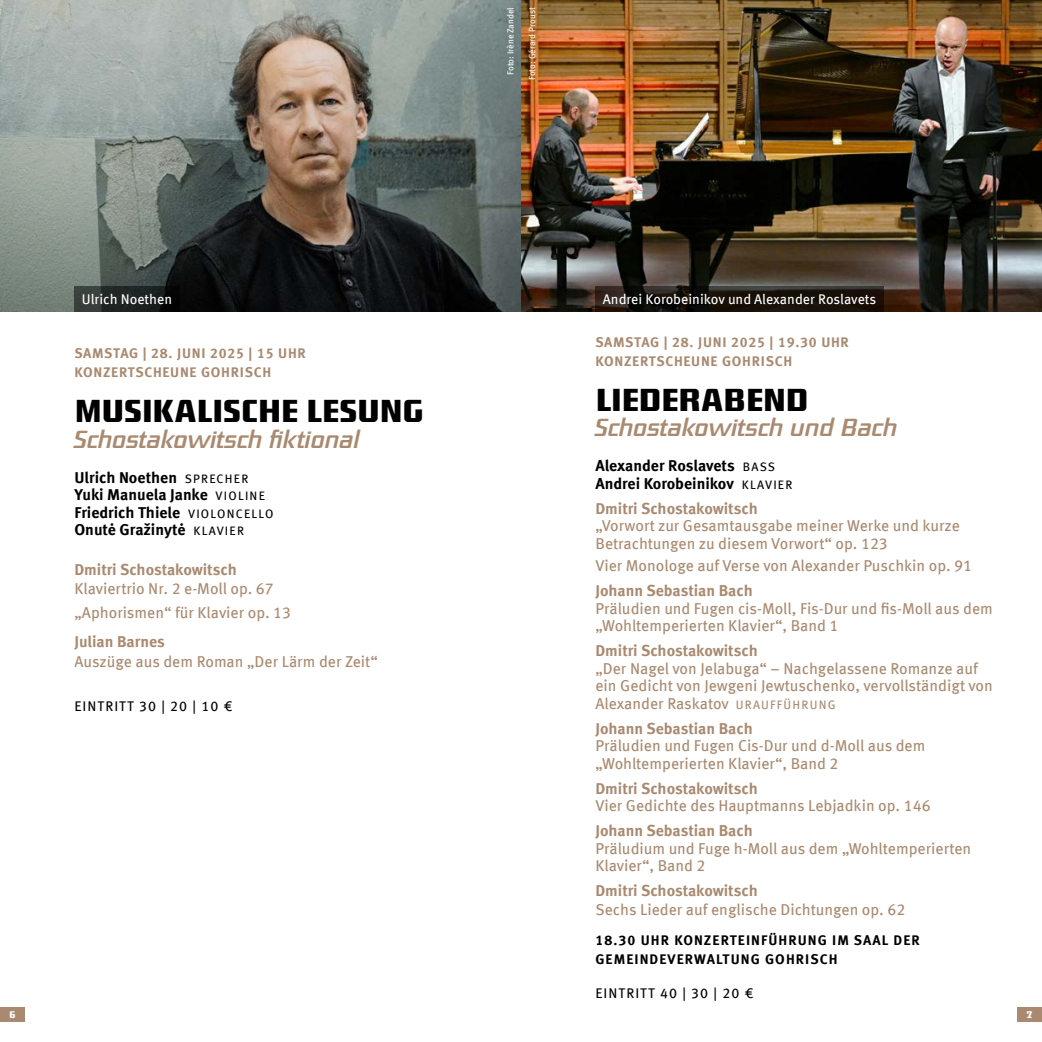
<style>
.page{position:relative;width:1042px;height:1042px;background:#fff}
.page>*{position:absolute;margin:0;border:0;box-sizing:border-box;transform-origin:0 0}
.Konzerte_Headline{font:500 31.5px "District TF";letter-spacing:-.01em;color:#000}
.Konzert_Headline_italic{font:italic 24.5px "District TF";letter-spacing:-.01em;color:#a98a70}
.Werk_normal{font:15.75px/17.5px "Meta Offc Pro";color:#a98a70}
.Werk_bold{font:700 15.75px "Meta Offc Pro";letter-spacing:-.005em;color:#a98a70}
.Konzerte_Text_normal{font:700 15.75px "Meta Offc Pro";color:#000}
.Konzerte_Datum{font:700 14px/19.2px "Meta Offc Pro";letter-spacing:.05em;color:#a98a70}
.Konzerte_Info{font:700 14px/19.2px "Meta Offc Pro";letter-spacing:.075em;color:#000}
.Bildunterschrift{font:14px "Meta Offc Pro";color:#fff}
.Konzerte_Info-2{font:14px "Meta Offc Pro";letter-spacing:.075em;color:#000}
.t1{font:500 10.5px "District TF";color:#fff}
.Werk_normal-2{font:8.75px "Meta Offc Pro";color:#fff}
.s1{font-weight:400;font-size:12.25px}
.s2{font-size:12.25px}
</style>
<div class="page">
<div style="left:0;top:1007px;width:25px;height:14px;background:#a98a70"></div>
<div style="left:1017px;top:1007px;width:25px;height:14px;background:#a98a70"></div>
<img style="left:521px;top:0;width:521px;height:311px">
<svg style="left:0;top:0;width:521px;height:311px"></svg>
<svg style="left:74px;top:286px;width:106px;height:25px;fill:#1f2524"></svg>
<svg style="left:595px;top:286px;width:288px;height:25px;fill:#181007"></svg>
<p class="Werk_normal-2" style="left:504px;top:75px;width:69px;rotate:-90deg">Foto: Irène Zandel</p>
<p class="Werk_normal-2" style="left:525px;top:80px;width:74px;rotate:-90deg">Foto: Gérard Proust</p>
<p class="Bildunterschrift" style="left:82px;top:288px;width:92px">Ulrich Noethen</p>
<p class="Bildunterschrift" style="left:603px;top:288px;width:275px">Andrei Korobeinikov und Alexander Roslavets</p>
<p class="Konzerte_Datum" style="left:74px;top:343px;width:233px">SAMSTAG | 28. JUNI 2025 | 15 UHR<br>KONZERTSCHEUNE GOHRISCH</p>
<p class="Konzerte_Headline" style="left:74px;top:392px;width:350px">MUSIKALISCHE LESUNG</p>
<p class="Konzert_Headline_italic" style="left:74px;top:425px;width:287px">Schostakowitsch fiktional</p>
<p class="Konzerte_Text_normal" style="left:74px;top:465px;width:175px">Ulrich Noethen <span class="s1">SPRECHER</span></p>
<p class="Konzerte_Text_normal" style="left:74px;top:482px;width:192px">Yuki Manuela Janke <span class="s1">VIOLINE</span></p>
<p class="Konzerte_Text_normal" style="left:74px;top:500px;width:200px">Friedrich Thiele <span class="s1">VIOLONCELLO</span></p>
<p class="Konzerte_Text_normal" style="left:74px;top:517px;width:171px">Onutė Gražinytė <span class="s1">KLAVIER</span></p>
<p class="Werk_bold" style="left:74px;top:557px;width:164px">Dmitri Schostakowitsch</p>
<p class="Werk_normal" style="left:74px;top:579px;width:201px">Klaviertrio Nr. 2 e-Moll op. 67</p>
<p class="Werk_normal" style="left:74px;top:603px;width:218px">„Aphorismen“ für Klavier op. 13</p>
<p class="Werk_bold" style="left:74px;top:630px;width:92px">Julian Barnes</p>
<p class="Werk_normal" style="left:74px;top:651px;width:305px">Auszüge aus dem Roman „Der Lärm der Zeit“</p>
<p class="Konzerte_Info-2" style="left:74px;top:696px;width:159px">EINTRITT 30 | 20 | 10 €</p>
<p class="Konzerte_Datum" style="left:595px;top:331px;width:255px">SAMSTAG | 28. JUNI 2025 | 19.30 UHR<br>KONZERTSCHEUNE GOHRISCH</p>
<p class="Konzerte_Headline" style="left:595px;top:381px;width:215px">LIEDERABEND</p>
<p class="Konzert_Headline_italic" style="left:595px;top:413px;width:303px">Schostakowitsch und Bach</p>
<p class="Konzerte_Text_normal" style="left:595px;top:454px;width:181px">Alexander Roslavets <span class="s1">BASS</span></p>
<p class="Konzerte_Text_normal" style="left:595px;top:471px;width:198px">Andrei Korobeinikov <span class="s1">KLAVIER</span></p>
<p class="Werk_bold" style="left:595px;top:496px;width:164px">Dmitri Schostakowitsch</p>
<p class="Werk_normal" style="left:595px;top:516px;width:366px">„Vorwort zur Gesamtausgabe meiner Werke und kurze<br>Betrachtungen zu diesem Vorwort“ op. 123</p>
<p class="Werk_normal" style="left:595px;top:556px;width:378px">Vier Monologe auf Verse von Alexander Puschkin op. 91</p>
<p class="Werk_bold" style="left:595px;top:578px;width:159px">Johann Sebastian Bach</p>
<p class="Werk_normal" style="left:595px;top:598px;width:399px">Präludien und Fugen cis-Moll, Fis-Dur und fis-Moll aus dem „Wohltemperierten Klavier“, Band 1</p>
<p class="Werk_bold" style="left:595px;top:638px;width:164px">Dmitri Schostakowitsch</p>
<p class="Werk_normal" style="left:595px;top:658px;width:399px">„Der Nagel von Jelabuga“ – Nachgelassene Romanze auf ein Gedicht von Jewgeni Jewtuschenko, vervollständigt von<br>Alexander Raskatov <span class="s2">URAUFFÜHRUNG</span></p>
<p class="Werk_bold" style="left:595px;top:716px;width:159px">Johann Sebastian Bach</p>
<p class="Werk_normal" style="left:595px;top:736px;width:331px">Präludien und Fugen Cis-Dur und d-Moll aus dem „Wohltemperierten Klavier“, Band 2</p>
<p class="Werk_bold" style="left:595px;top:776px;width:164px">Dmitri Schostakowitsch</p>
<p class="Werk_normal" style="left:595px;top:796px;width:337px">Vier Gedichte des Hauptmanns Lebjadkin op. 146</p>
<p class="Werk_bold" style="left:595px;top:818px;width:159px">Johann Sebastian Bach</p>
<p class="Werk_normal" style="left:595px;top:838px;width:377px">Präludium und Fuge h-Moll aus dem „Wohltemperierten<br>Klavier“, Band 2</p>
<p class="Werk_bold" style="left:595px;top:878px;width:164px">Dmitri Schostakowitsch</p>
<p class="Werk_normal" style="left:595px;top:900px;width:311px">Sechs Lieder auf englische Dichtungen op. 62</p>
<p class="Konzerte_Info" style="left:595px;top:929px;width:326px">18.30 UHR KONZERTEINFÜHRUNG IM SAAL DER<br>GEMEINDEVERWALTUNG GOHRISCH</p>
<p class="Konzerte_Info-2" style="left:595px;top:982px;width:159px">EINTRITT 40 | 30 | 20 €</p>
<p class="t1" style="left:9px;top:1007px;width:7px">6</p>
<p class="t1" style="left:1026px;top:1007px;width:7px">7</p>
</div>
